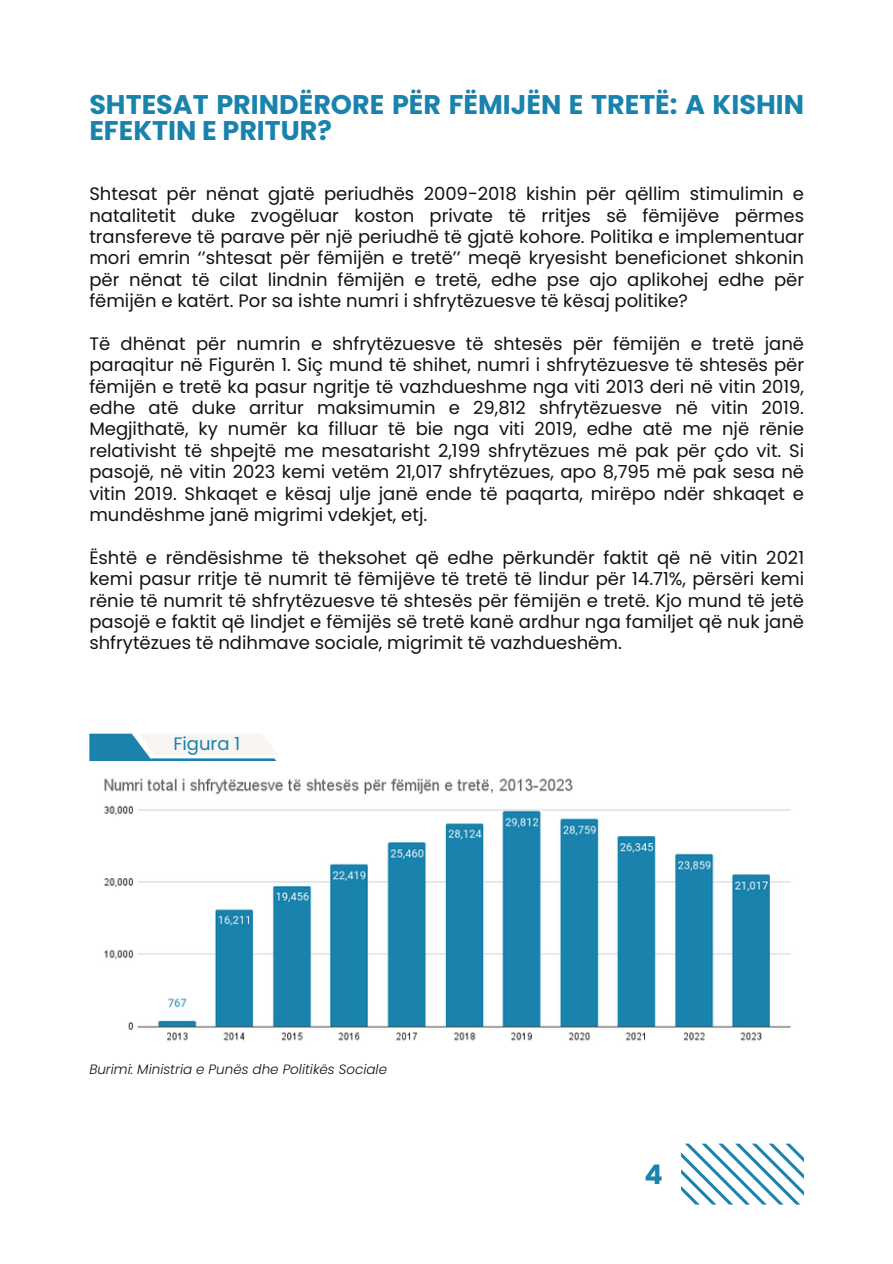
<style>
.page{position:relative;width:893px;height:1264px;background:#fff}
.page>*{position:absolute;margin:0;border:0;box-sizing:border-box;transform-origin:0 0}
.t1{font:700 27px/25.8px "Poppins";color:#1983ad}
.t2{font:18px/21.3px "Poppins";color:#121212;text-align:justify}
.t3{font:18px "Poppins";color:#1983ad}
.t4{font:italic 300 13.5px "Poppins";color:#121212}
</style>
<div class="page">
<svg style="left:681px;top:1143px;width:123px;height:61px"></svg>
<svg style="left:89px;top:733px;width:189px;height:28px"></svg>
<img style="left:104px;top:778px;width:687px;height:263px">
<p class="t1" style="left:89px;top:91px;width:716px">SHTESAT PRINDËRORE PËR FËMIJËN E TRETË: A KISHIN<br>EFEKTIN E PRITUR?</p>
<p class="t2" style="left:89px;top:183px;width:716px">Shtesat për nënat gjatë periudhës 2009-2018 kishin për qëllim stimulimin e natalitetit duke zvogëluar koston private të rritjes së fëmijëve përmes transfereve të parave për një periudhë të gjatë kohore. Politika e implementuar mori emrin ‘’shtesat për fëmijën e tretë’’ meqë kryesisht beneficionet shkonin për nënat të cilat lindnin fëmijën e tretë, edhe pse ajo aplikohej edhe për fëmijën e katërt. Por sa ishte numri i shfrytëzuesve të kësaj politike?</p>
<p class="t2" style="left:89px;top:333px;width:716px">Të dhënat për numrin e shfrytëzuesve të shtesës për fëmijën e tretë janë paraqitur në Figurën 1. Siç mund të shihet, numri i shfrytëzuesve të shtesës për fëmijën e tretë ka pasur ngritje të vazhdueshme nga viti 2013 deri në vitin 2019, edhe atë duke arritur maksimumin e 29,812 shfrytëzuesve në vitin 2019.<br>Megjithatë, ky numër ka filluar të bie nga viti 2019, edhe atë me një rënie relativisht të shpejtë me mesatarisht 2,199 shfrytëzues më pak për çdo vit. Si pasojë, në vitin 2023 kemi vetëm 21,017 shfrytëzues, apo 8,795 më pak sesa në vitin 2019. Shkaqet e kësaj ulje janë ende të paqarta, mirëpo ndër shkaqet e mundëshme janë migrimi vdekjet, etj.</p>
<p class="t2" style="left:89px;top:547px;width:716px">Është e rëndësishme të theksohet që edhe përkundër faktit që në vitin 2021 kemi pasur rritje të numrit të fëmijëve të tretë të lindur për 14.71%, përsëri kemi rënie të numrit të shfrytëzuesve të shtesës për fëmijën e tretë. Kjo mund të jetë pasojë e faktit që lindjet e fëmijës së tretë kanë ardhur nga familjet që nuk janë shfrytëzues të ndihmave sociale, migrimit të vazhdueshëm.</p>
<p class="t3" style="left:173px;top:731px;width:68px">Figura 1</p>
<p class="t4" style="left:89px;top:1060px;width:299px">Burimi: Ministria e Punës dhe Politikës Sociale</p>
<p class="t1" style="left:644px;top:1161px;width:20px">4</p>
</div>
